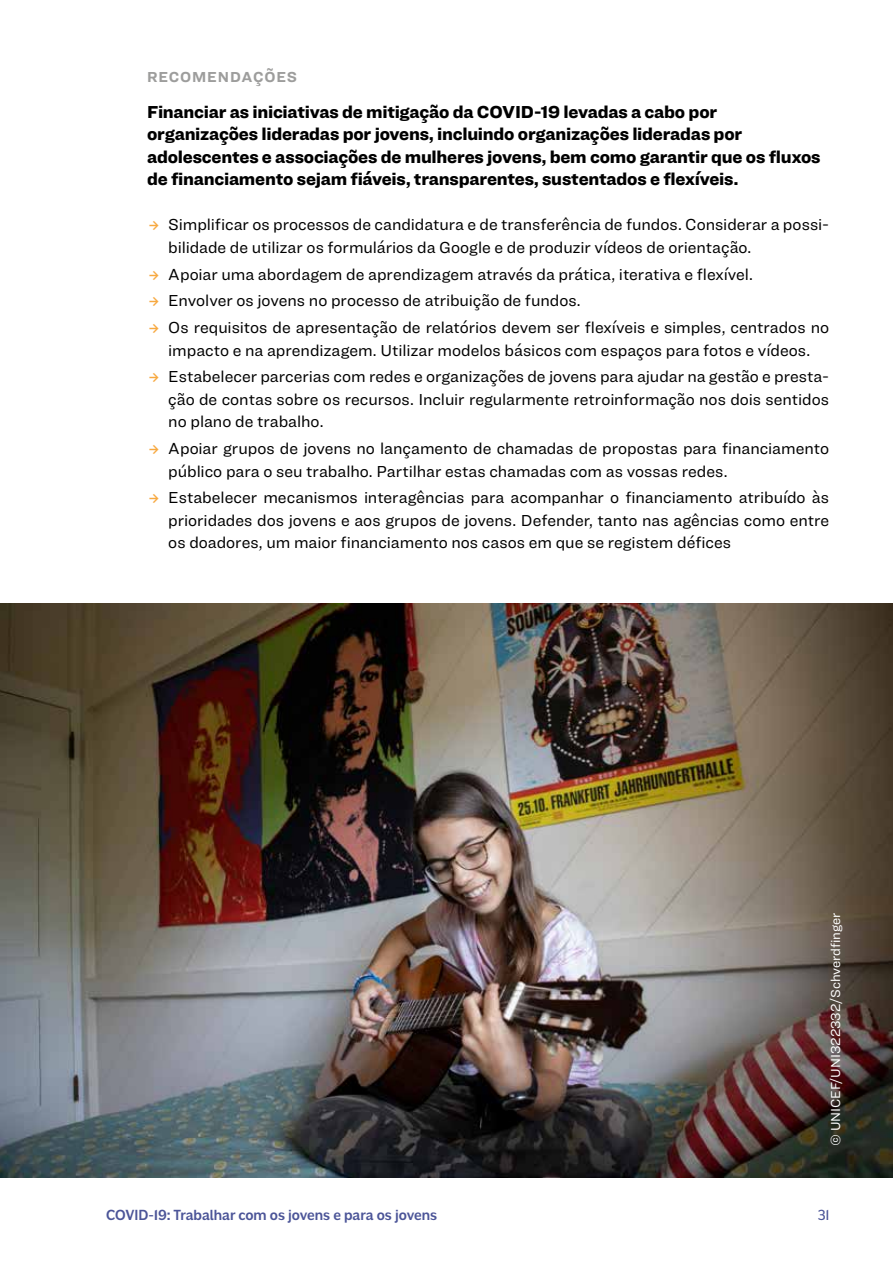
<style>
.page{position:relative;width:893px;height:1263px;background:#fff}
.page>*{position:absolute;margin:0;border:0;box-sizing:border-box;transform-origin:0 0}
.t1{font:900 18px/22.5px "Ringside";letter-spacing:-.015em;color:#000}
.t2{font:16.5px/22.5px "Ringside";color:#000}
.t3{font:500 15px "Americane";color:#4c5598}
.t4{font:700 15px "Ringside";letter-spacing:.055em;color:#9d9d9c}
.t5{font:15px "Americane";color:#4c5598}
.t6{font:13.5px "Ringside";letter-spacing:-.005em;color:#fff}
.s1{font-family:"Allumi Std";color:#f7a941}
</style>
<div class="page">
<img style="left:0;top:604px;width:893px;height:574px">
<p class="t4" style="left:147px;top:66px;width:152px">RECOMENDAÇÕES</p>
<p class="t1" style="left:147px;top:100px;width:675px">Financiar as iniciativas de mitigação da COVID-19 levadas a cabo por organizações lideradas por jovens, incluindo organizações lideradas por adolescentes e associações de mulheres jovens, bem como garantir que os fluxos de financiamento sejam fiáveis, transparentes, sustentados e flexíveis.</p>
<p class="t2" style="left:168px;top:213px;width:662px;text-indent:-21px"><span class="s1">ę</span> Simplificar os processos de candidatura e de transferência de fundos. Considerar a possi&shy;bilidade de utilizar os formulários da Google e de produzir vídeos de orientação.</p>
<p class="t2" style="left:147px;top:260px;width:684px;line-height:26.7px"><span class="s1">ę</span> Apoiar uma abordagem de aprendizagem através da prática, iterativa e flexível.<br><span class="s1">ę</span> Envolver os jovens no processo de atribuição de fundos.<br><span class="s1">ę</span> Os requisitos de apresentação de relatórios devem ser flexíveis e simples, centrados no</p>
<p class="t2" style="left:147px;top:336px;width:684px;line-height:26.7px;text-align:center">impacto e na aprendizagem. Utilizar modelos básicos com espaços para fotos e vídeos.<br><span class="s1">ę</span> Estabelecer parcerias com redes e organizações de jovens para ajudar na gestão e presta-</p>
<p class="t2" style="left:168px;top:388px;width:662px">ção de contas sobre os recursos. Incluir regularmente retroinformação nos dois sentidos no plano de trabalho.</p>
<p class="t2" style="left:168px;top:437px;width:662px;text-indent:-21px"><span class="s1">ę</span> Apoiar grupos de jovens no lançamento de chamadas de propostas para financiamento público para o seu trabalho. Partilhar estas chamadas com as vossas redes.</p>
<p class="t2" style="left:168px;top:486px;width:662px;text-align:justify;text-indent:-21px"><span class="s1">ę</span> Estabelecer mecanismos interagências para acompanhar o financiamento atribuído às prioridades dos jovens e aos grupos de jovens. Defender, tanto nas agências como entre os doadores, um maior financiamento nos casos em que se registem défices</p>
<p class="t6" style="left:826px;top:1146px;width:235px;rotate:-90deg">© UNICEF/UNI322332/Schverdfinger</p>
<p class="t3" style="left:106px;top:1206px;width:332px">COVID-19: Trabalhar com os jovens e para os jovens</p>
<p class="t5" style="left:818px;top:1206px;width:13px">31</p>
</div>
